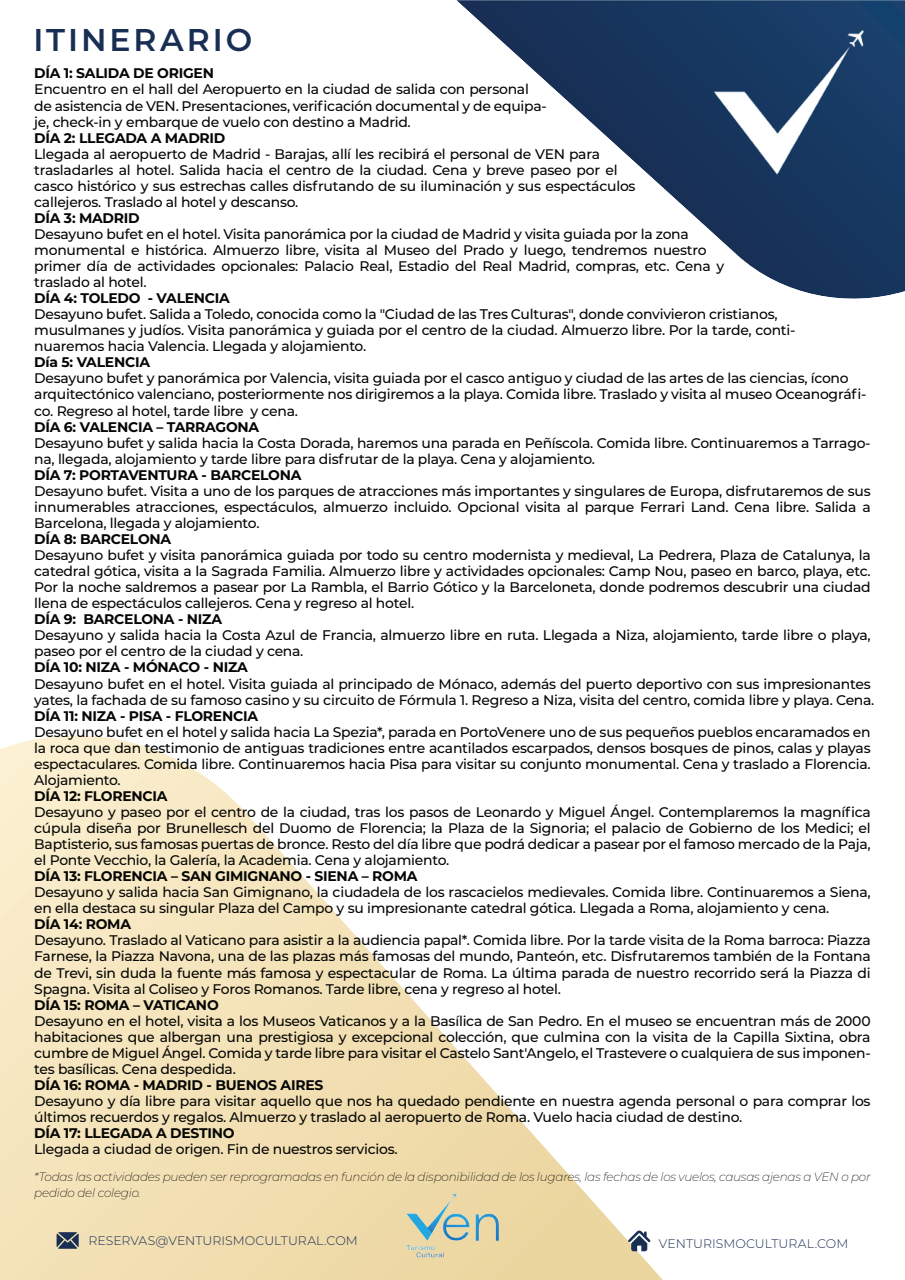
<style>
.page{position:relative;width:905px;height:1280px;background:#fff}
.page>*{position:absolute;margin:0;border:0;box-sizing:border-box;transform-origin:0 0}
.t1{font:600 31.5px "Montserrat";letter-spacing:.09em;color:#182e53}
.t2{font:500 13.95px/16px "Montserrat";letter-spacing:-.02em;color:#050604}
.t3{font:700 13.95px "Montserrat";letter-spacing:-.02em;color:#050604}
.t4{font:300 12.45px "Montserrat";letter-spacing:.005em;color:#182e53}
.t5{font:italic 200 12px/16.5px "Montserrat";letter-spacing:-.02em;color:#050604}
</style>
<div class="page">
<svg style="left:456px;top:0;width:449px;height:299px"></svg>
<svg style="left:0;top:735px;width:663px;height:545px"></svg>
<img style="left:697px;top:17px;width:173px;height:163px">
<svg style="left:628px;top:1230px;width:22px;height:21px"></svg>
<svg style="left:57px;top:1232px;width:22px;height:17px"></svg>
<img style="left:394px;top:1183px;width:117px;height:86px">
<h1 class="t1" style="left:33px;top:21px;width:220px">ITINERARIO</h1>
<p class="t3" style="left:34px;top:65px;width:181px">DÍA 1: SALIDA DE ORIGEN</p>
<p class="t2" style="left:34px;top:82px;width:514px">Encuentro en el hall del Aeropuerto en la ciudad de salida con personal de asistencia de VEN. Presentaciones, verificación documental y de equipa&shy;je, check-in y embarque de vuelo con destino a Madrid.</p>
<p class="t3" style="left:34px;top:130px;width:193px">DÍA 2: LLEGADA A MADRID</p>
<p class="t2" style="left:34px;top:146px;width:603px">Llegada al aeropuerto de Madrid - Barajas, allí les recibirá el personal de VEN para trasladarles al hotel. Salida hacia el centro de la ciudad. Cena y breve paseo por el casco histórico y sus estrechas calles disfrutando de su iluminación y sus espectáculos callejeros. Traslado al hotel y descanso.</p>
<p class="t3" style="left:34px;top:210px;width:107px">DÍA 3: MADRID</p>
<p class="t2" style="left:34px;top:226px;width:692px">Desayuno bufet en el hotel. Visita panorámica por la ciudad de Madrid y visita guiada por la zona monumental e histórica. Almuerzo libre, visita al Museo del Prado y luego, tendremos nuestro primer día de actividades opcionales: Palacio Real, Estadio del Real Madrid, compras, etc. Cena y traslado al hotel.</p>
<p class="t3" style="left:34px;top:290px;width:197px">DÍA 4: TOLEDO - VALENCIA</p>
<p class="t2" style="left:34px;top:306px;width:763px">Desayuno bufet. Salida a Toledo, conocida como la "Ciudad de las Tres Culturas", donde convivieron cristianos, musulmanes y judíos. Visita panorámica y guiada por el centro de la ciudad. Almuerzo libre. Por la tarde, conti&shy;nuaremos hacia Valencia. Llegada y alojamiento.</p>
<p class="t3" style="left:34px;top:354px;width:117px">Día 5: VALENCIA</p>
<p class="t2" style="left:34px;top:371px;width:834px">Desayuno bufet y panorámica por Valencia, visita guiada por el casco antiguo y ciudad de las artes de las ciencias, ícono arquitectónico valenciano, posteriormente nos dirigiremos a la playa. Comida libre. Traslado y visita al museo Oceanográfi&shy;co. Regreso al hotel, tarde libre y cena.</p>
<p class="t3" style="left:34px;top:419px;width:227px">DÍA 6: VALENCIA – TARRAGONA</p>
<p class="t2" style="left:34px;top:435px;width:838px">Desayuno bufet y salida hacia la Costa Dorada, haremos una parada en Peñíscola. Comida libre. Continuaremos a Tarrago&shy;na, llegada, alojamiento y tarde libre para disfrutar de la playa. Cena y alojamiento.</p>
<p class="t3" style="left:34px;top:467px;width:269px">DÍA 7: PORTAVENTURA - BARCELONA</p>
<p class="t2" style="left:34px;top:483px;width:838px;text-align:justify">Desayuno bufet. Visita a uno de los parques de atracciones más importantes y singulares de Europa, disfrutaremos de sus innumerables atracciones, espectáculos, almuerzo incluido. Opcional visita al parque Ferrari Land. Cena libre. Salida a Barcelona, llegada y alojamiento.</p>
<p class="t3" style="left:34px;top:531px;width:138px">DÍA 8: BARCELONA</p>
<p class="t2" style="left:34px;top:547px;width:838px;text-align:justify">Desayuno bufet y visita panorámica guiada por todo su centro modernista y medieval, La Pedrera, Plaza de Catalunya, la catedral gótica, visita a la Sagrada Familia. Almuerzo libre y actividades opcionales: Camp Nou, paseo en barco, playa, etc.<br>Por la noche saldremos a pasear por La Rambla, el Barrio Gótico y la Barceloneta, donde podremos descubrir una ciudad llena de espectáculos callejeros. Cena y regreso al hotel.</p>
<p class="t3" style="left:34px;top:611px;width:189px">DÍA 9: BARCELONA - NIZA</p>
<p class="t2" style="left:34px;top:627px;width:838px">Desayuno y salida hacia la Costa Azul de Francia, almuerzo libre en ruta. Llegada a Niza, alojamiento, tarde libre o playa, paseo por el centro de la ciudad y cena.</p>
<p class="t3" style="left:34px;top:659px;width:215px">DÍA 10: NIZA - MÓNACO - NIZA</p>
<p class="t2" style="left:34px;top:676px;width:842px">Desayuno bufet en el hotel. Visita guiada al principado de Mónaco, además del puerto deportivo con sus impresionantes yates, la fachada de su famoso casino y su circuito de Fórmula 1. Regreso a Niza, visita del centro, comida libre y playa. Cena.</p>
<p class="t3" style="left:34px;top:708px;width:225px">DÍA 11: NIZA - PISA - FLORENCIA</p>
<p class="t2" style="left:34px;top:724px;width:838px;text-align:justify">Desayuno bufet en el hotel y salida hacia La Spezia*, parada en PortoVenere uno de sus pequeños pueblos encaramados en la roca que dan testimonio de antiguas tradiciones entre acantilados escarpados, densos bosques de pinos, calas y playas espectaculares. Comida libre. Continuaremos hacia Pisa para visitar su conjunto monumental. Cena y traslado a Florencia.<br>Alojamiento.</p>
<p class="t3" style="left:34px;top:788px;width:135px">DÍA 12: FLORENCIA</p>
<p class="t2" style="left:34px;top:804px;width:838px;text-align:justify">Desayuno y paseo por el centro de la ciudad, tras los pasos de Leonardo y Miguel Ángel. Contemplaremos la magnífica cúpula diseña por Brunellesch del Duomo de Florencia; la Plaza de la Signoria; el palacio de Gobierno de los Medici; el Baptisterio, sus famosas puertas de bronce. Resto del día libre que podrá dedicar a pasear por el famoso mercado de la Paja, el Ponte Vecchio, la Galería, la Academia. Cena y alojamiento.</p>
<p class="t3" style="left:34px;top:868px;width:385px">DÍA 13: FLORENCIA – SAN GIMIGNANO - SIENA – ROMA</p>
<p class="t2" style="left:34px;top:884px;width:838px">Desayuno y salida hacia San Gimignano, la ciudadela de los rascacielos medievales. Comida libre. Continuaremos a Siena, en ella destaca su singular Plaza del Campo y su impresionante catedral gótica. Llegada a Roma, alojamiento y cena.</p>
<p class="t3" style="left:34px;top:916px;width:98px">DÍA 14: ROMA</p>
<p class="t2" style="left:34px;top:932px;width:838px;text-align:justify">Desayuno. Traslado al Vaticano para asistir a la audiencia papal*. Comida libre. Por la tarde visita de la Roma barroca: Piazza Farnese, la Piazza Navona, una de las plazas más famosas del mundo, Panteón, etc. Disfrutaremos también de la Fontana de Trevi, sin duda la fuente más famosa y espectacular de Roma. La última parada de nuestro recorrido será la Piazza di Spagna. Visita al Coliseo y Foros Romanos. Tarde libre, cena y regreso al hotel.</p>
<p class="t3" style="left:34px;top:997px;width:186px">DÍA 15: ROMA – VATICANO</p>
<p class="t2" style="left:34px;top:1013px;width:838px;text-align:justify">Desayuno en el hotel, visita a los Museos Vaticanos y a la Basílica de San Pedro. En el museo se encuentran más de 2000 habitaciones que albergan una prestigiosa y excepcional colección, que culmina con la visita de la Capilla Sixtina, obra cumbre de Miguel Ángel. Comida y tarde libre para visitar el Castelo Sant'Angelo, el Trastevere o cualquiera de sus imponen&shy;tes basílicas. Cena despedida.</p>
<p class="t3" style="left:34px;top:1077px;width:291px">DÍA 16: ROMA - MADRID - BUENOS AIRES</p>
<p class="t2" style="left:34px;top:1093px;width:838px">Desayuno y día libre para visitar aquello que nos ha quedado pendiente en nuestra agenda personal o para comprar los últimos recuerdos y regalos. Almuerzo y traslado al aeropuerto de Roma. Vuelo hacia ciudad de destino.</p>
<p class="t3" style="left:34px;top:1125px;width:202px">DÍA 17: LLEGADA A DESTINO</p>
<p class="t2" style="left:34px;top:1141px;width:365px">Llegada a ciudad de origen. Fin de nuestros servicios.</p>
<p class="t5" style="left:34px;top:1169px;width:838px">*Todas las actividades pueden ser reprogramadas en función de la disponibilidad de los lugares, las fechas de los vuelos, causas ajenas a VEN o por pedido del colegio.</p>
<p class="t4" style="left:88px;top:1234px;width:271px">RESERVAS@VENTURISMOCULTURAL.COM</p>
<p class="t4" style="left:659px;top:1236px;width:191px">VENTURISMOCULTURAL.COM</p>
</div>
